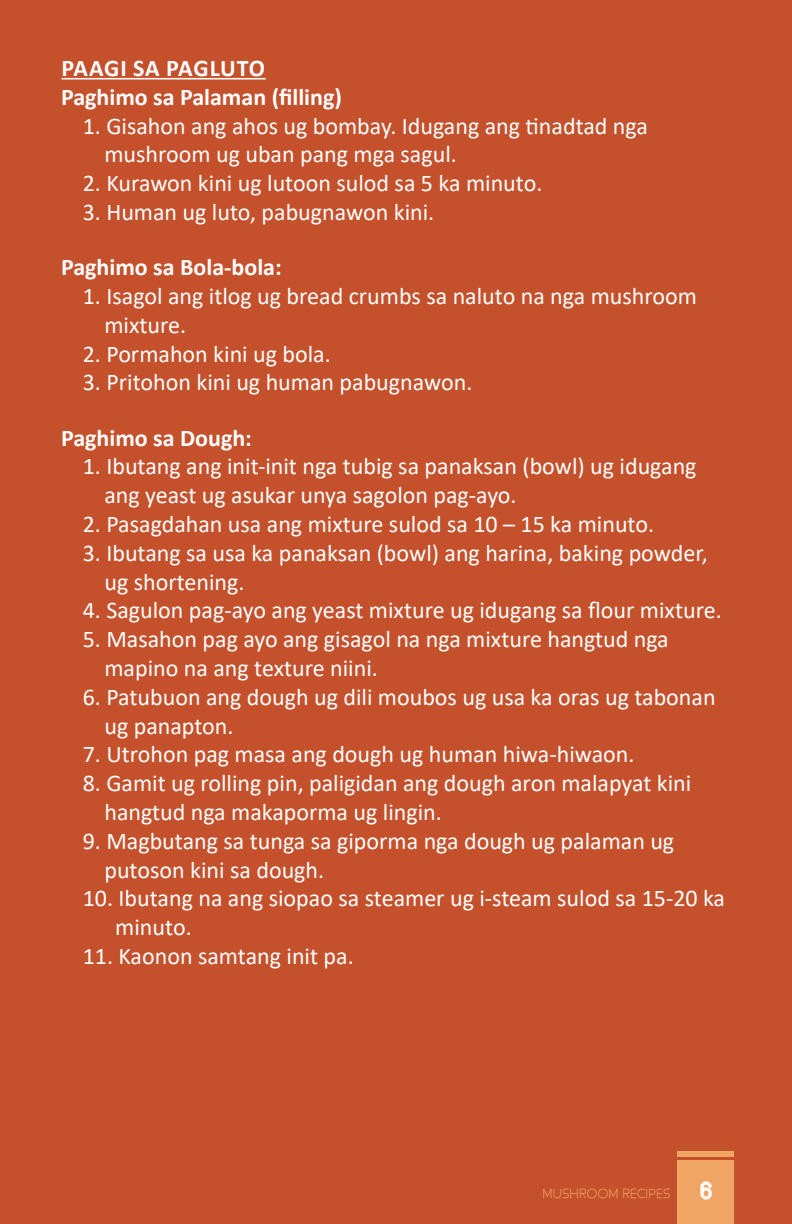
<style>
.page{position:relative;width:792px;height:1224px;background:#c5512c}
.page>*{position:absolute;margin:0;border:0;box-sizing:border-box;transform-origin:0 0}
.t1{font:24px/28.8px "Calibri";color:#fff}
.t2{font:700 24px/28.8px "Calibri";color:#fff}
.t3{font:700 20px "Smile";color:#fff}
.t4{font:300 12px "Smile";color:#f0a564}
</style>
<div class="page">
<div style="left:677px;top:1160px;width:57px;height:64px;background:#f0a564"></div>
<div style="left:677px;top:1152px;width:57px;height:5px;background:#f0a564"></div>
<hr style="left:62px;top:78px;width:204px;height:2px;background:#fff">
<p class="t2" style="left:61px;top:53px;width:282px">PAAGI SA PAGLUTO<br>Paghimo sa Palaman (filling)</p>
<p class="t1" style="left:104px;top:111px;width:545px;text-indent:-22px">1. Gisahon ang ahos ug bombay. Idugang ang tinadtad nga mushroom ug uban pang mga sagul.</p>
<p class="t1" style="left:83px;top:168px;width:461px">2. Kurawon kini ug lutoon sulod sa 5 ka minuto.</p>
<p class="t1" style="left:83px;top:197px;width:353px">3. Human ug luto, pabugnawon kini.</p>
<p class="t2" style="left:61px;top:253px;width:222px">Paghimo sa Bola-bola:</p>
<p class="t1" style="left:104px;top:281px;width:594px;text-indent:-22px">1. Isagol ang itlog ug bread crumbs sa naluto na nga mushroom mixture.</p>
<p class="t1" style="left:83px;top:339px;width:250px">2. Pormahon kini ug bola.</p>
<p class="t1" style="left:83px;top:367px;width:391px">3. Pritohon kini ug human pabugnawon.</p>
<p class="t2" style="left:61px;top:423px;width:192px">Paghimo sa Dough:</p>
<p class="t1" style="left:104px;top:451px;width:594px;text-indent:-22px">1. Ibutang ang init-init nga tubig sa panaksan (bowl) ug idugang ang yeast ug asukar unya sagolon pag-ayo.</p>
<p class="t1" style="left:83px;top:509px;width:573px">2. Pasagdahan usa ang mixture sulod sa 10 – 15 ka minuto.</p>
<p class="t1" style="left:104px;top:538px;width:605px;text-indent:-22px">3. Ibutang sa usa ka panaksan (bowl) ang harina, baking powder, ug shortening.</p>
<p class="t1" style="left:83px;top:595px;width:641px">4. Sagulon pag-ayo ang yeast mixture ug idugang sa flour mixture.</p>
<p class="t1" style="left:104px;top:624px;width:566px;text-indent:-22px">5. Masahon pag ayo ang gisagol na nga mixture hangtud nga mapino na ang texture niini.</p>
<p class="t1" style="left:104px;top:682px;width:613px;text-indent:-22px">6. Patubuon ang dough ug dili moubos ug usa ka oras ug tabonan ug panapton.</p>
<p class="t1" style="left:83px;top:739px;width:553px">7. Utrohon pag masa ang dough ug human hiwa-hiwaon.</p>
<p class="t1" style="left:104px;top:768px;width:588px;text-indent:-22px">8. Gamit ug rolling pin, paligidan ang dough aron malapyat kini hangtud nga makaporma ug lingin.</p>
<p class="t1" style="left:104px;top:826px;width:571px;text-indent:-22px">9. Magbutang sa tunga sa giporma nga dough ug palaman ug putoson kini sa dough.</p>
<p class="t1" style="left:115px;top:883px;width:611px;text-indent:-33px">10. Ibutang na ang siopao sa steamer ug i-steam sulod sa 15-20 ka minuto.</p>
<p class="t1" style="left:83px;top:941px;width:272px">11. Kaonon samtang init pa.</p>
<p class="t4" style="left:542px;top:1188px;width:130px">MUSHROOM RECIPES</p>
<p class="t3" style="left:698px;top:1180px;width:16px">6</p>
</div>
